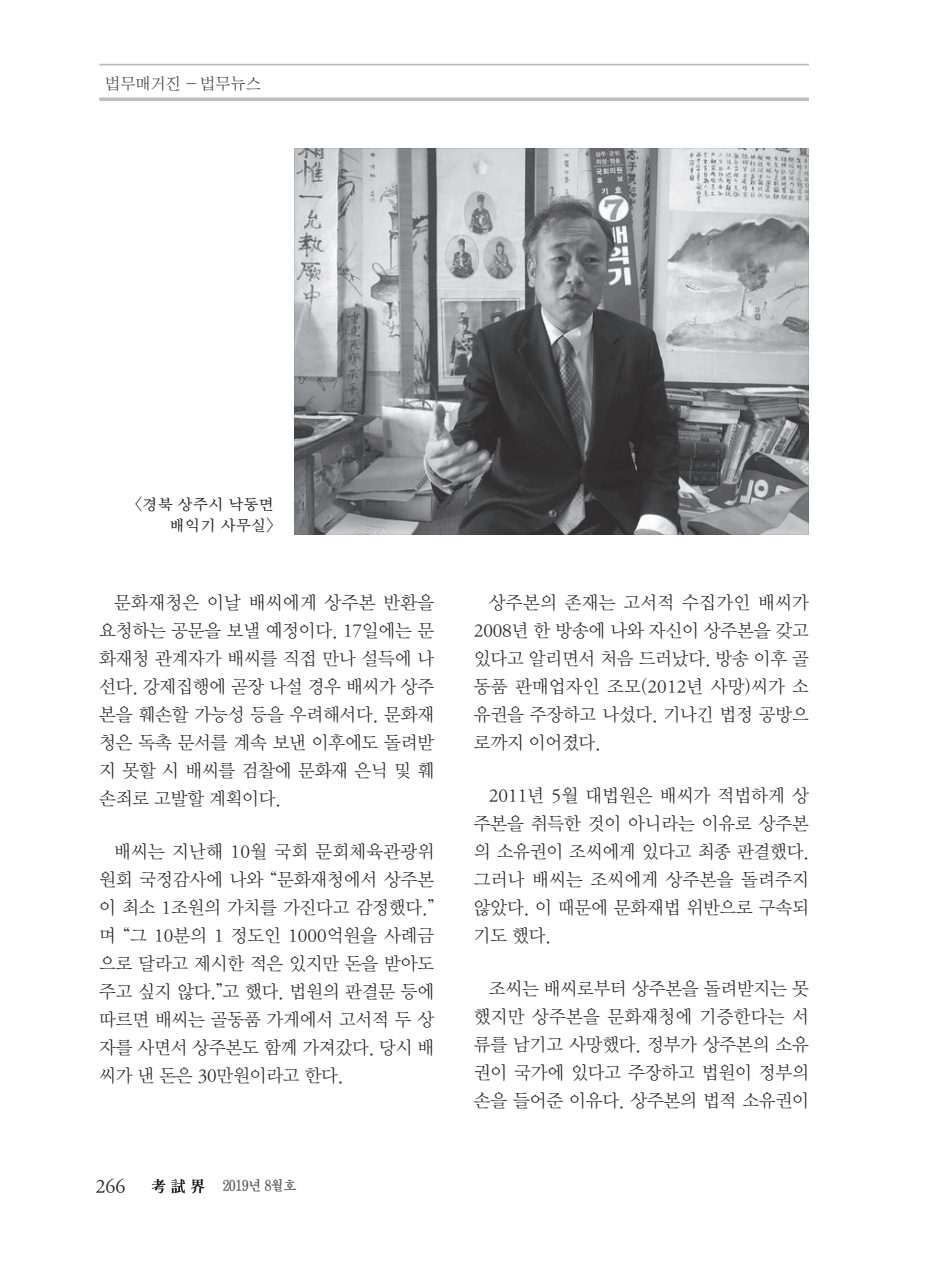
<style>
.page{position:relative;width:933px;height:1275px;background:#fff}
.page>*{position:absolute;margin:0;border:0;box-sizing:border-box;transform-origin:0 0}
.t1{font:19.25px "DX Nmu Std 30";color:#231f20}
.t2{font:18.38px/28px "DX Nmu Std 20";letter-spacing:-.01em;color:#231f20;text-align:justify}
.t3{font:15.75px/21px "D Xmu Std 20";letter-spacing:-.025em;color:#231f20;text-align:right}
.t4{font:15.75px "DX Shnm Std";letter-spacing:-.01em;color:#231f20}
.t5{font:14px "D Xmu Std 40";letter-spacing:-.05em;color:#5a5a5d;scale:.95 1}
</style>
<div class="page">
<svg style="left:99px;top:97px;width:710px;height:4px;background:#c4c4c7"></svg>
<hr style="left:99px;top:64px;width:710px;height:2px;background:#bcbdc0">
<svg style="left:152px;top:1179px;width:13px;height:14px"></svg>
<svg style="left:171px;top:1179px;width:14px;height:14px"></svg>
<svg style="left:191px;top:1179px;width:14px;height:14px"></svg>
<img style="left:294px;top:149px;width:515px;height:386px">
<p class="t4" style="left:105px;top:76px;width:157px">법무매거진 - 법무뉴스</p>
<p class="t3" style="left:134px;top:494px;width:141px">&lt;경북 상주시 낙동면 배익기 사무실&gt;</p>
<p class="t2" style="left:99px;top:589px;width:336px;text-indent:15px">문화재청은 이날 배씨에게 상주본 반환을 요청하는 공문을 보낼 예정이다. 17일에는 문 화재청 관계자가 배씨를 직접 만나 설득에 나 선다. 강제집행에 곧장 나설 경우 배씨가 상주 본을 훼손할 가능성 등을 우려해서다. 문화재 청은 독촉 문서를 계속 보낸 이후에도 돌려받 지 못할 시 배씨를 검찰에 문화재 은닉 및 훼 손죄로 고발할 계획이다.</p>
<p class="t2" style="left:99px;top:838px;width:336px;text-indent:15px">배씨는 지난해 10월 국회 문회체육관광위 원회 국정감사에 나와 “문화재청에서 상주본 이 최소 1조원의 가치를 가진다고 감정했다.” 며 “그 10분의 1 정도인 1000억원을 사례금 으로 달라고 제시한 적은 있지만 돈을 받아도 주고 싶지 않다.”고 했다. 법원의 판결문 등에 따르면 배씨는 골동품 가게에서 고서적 두 상 자를 사면서 상주본도 함께 가져갔다. 당시 배 씨가 낸 돈은 30만원이라고 한다.</p>
<p class="t1" style="left:95px;top:1177px;width:31px">266</p>
<p class="t5" style="left:222px;top:1179px;width:80px">2019년 8월호</p>
<p class="t2" style="left:474px;top:589px;width:336px;text-indent:15px">상주본의 존재는 고서적 수집가인 배씨가 2008년 한 방송에 나와 자신이 상주본을 갖고 있다고 알리면서 처음 드러났다. 방송 이후 골 동품 판매업자인 조모(2012년 사망)씨가 소 유권을 주장하고 나섰다. 기나긴 법정 공방으 로까지 이어졌다.</p>
<p class="t2" style="left:474px;top:782px;width:336px;text-indent:15px">2011년 5월 대법원은 배씨가 적법하게 상 주본을 취득한 것이 아니라는 이유로 상주본 의 소유권이 조씨에게 있다고 최종 판결했다. 그러나 배씨는 조씨에게 상주본을 돌려주지 않았다. 이 때문에 문화재법 위반으로 구속되 기도 했다.</p>
<p class="t2" style="left:474px;top:975px;width:336px;text-indent:15px">조씨는 배씨로부터 상주본을 돌려받지는 못 했지만 상주본을 문화재청에 기증한다는 서 류를 남기고 사망했다. 정부가 상주본의 소유 권이 국가에 있다고 주장하고 법원이 정부의 손을 들어준 이유다. 상주본의 법적 소유권이</p>
</div>
